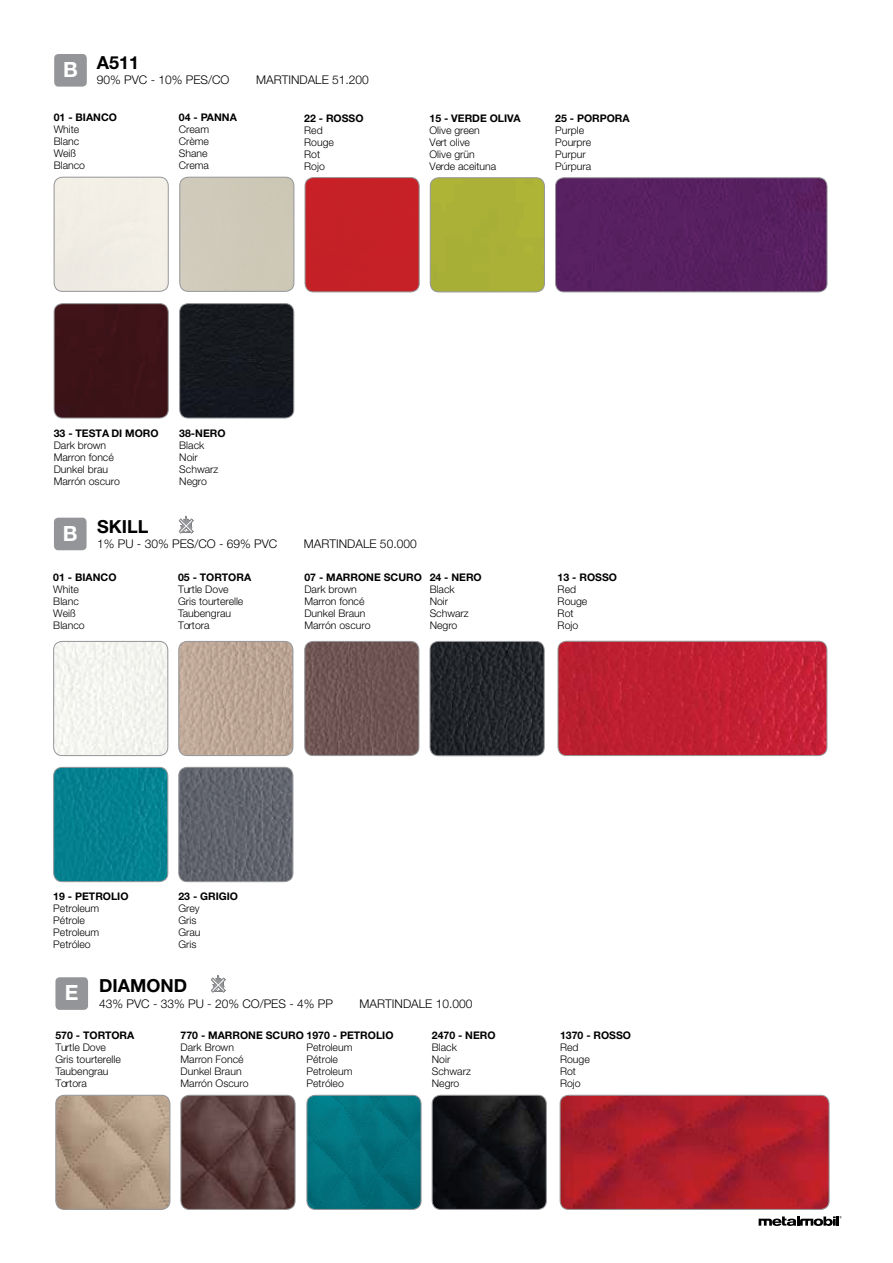
<style>
.page{position:relative;width:893px;height:1263px;background:#fff}
.page>*{position:absolute;margin:0;border:0;box-sizing:border-box;transform-origin:0 0}
.t1{font:700 21px "Helvetica Neue LT Std";color:#fff}
.t2{font:700 18px "Helvetica Neue LT Std";color:#000}
.t3{font:300 12px "Helvetica Neue LT Std";color:#000}
.t4{font:300 10.5px/12px "Helvetica Neue LT Std";color:#000}
.t5{font:700 10.5px "Helvetica Neue LT Std";color:#000}
</style>
<div class="page">
<div style="left:54px;top:54px;width:33px;height:33px;background:#949598;border-radius:4px"></div>
<div style="left:54px;top:177px;width:115px;height:115px;border:1px solid #949598;border-radius:9px"></div>
<div style="left:179px;top:177px;width:115px;height:115px;border:1px solid #949598;border-radius:9px"></div>
<div style="left:555px;top:178px;width:272px;height:114px;background:#582061"></div>
<div style="left:555px;top:177px;width:272px;height:115px;border:1px solid #949598;border-radius:9px"></div>
<div style="left:305px;top:178px;width:114px;height:114px;background:#c62127"></div>
<div style="left:305px;top:177px;width:114px;height:115px;border:1px solid #949598;border-radius:9px"></div>
<div style="left:54px;top:304px;width:114px;height:114px;background:#3d1317"></div>
<div style="left:54px;top:303px;width:115px;height:115px;border:1px solid #949598;border-radius:9px"></div>
<div style="left:180px;top:304px;width:114px;height:114px;background:#16191f"></div>
<div style="left:179px;top:303px;width:115px;height:115px;border:1px solid #949598;border-radius:9px"></div>
<div style="left:430px;top:178px;width:114px;height:114px;background:#aab136"></div>
<div style="left:430px;top:177px;width:115px;height:115px;border:1px solid #949598;border-radius:9px"></div>
<img style="left:54px;top:641px;width:114px;height:114px">
<div style="left:53px;top:641px;width:115px;height:115px;border:1px solid #949598;border-radius:9px"></div>
<img style="left:179px;top:641px;width:114px;height:114px">
<div style="left:178px;top:641px;width:115px;height:115px;border:1px solid #949598;border-radius:9px"></div>
<img style="left:179px;top:767px;width:114px;height:115px">
<div style="left:178px;top:767px;width:115px;height:115px;border:1px solid #949598;border-radius:9px"></div>
<img style="left:430px;top:641px;width:114px;height:115px">
<div style="left:430px;top:641px;width:114px;height:115px;border:1px solid #949598;border-radius:9px"></div>
<img style="left:305px;top:641px;width:114px;height:114px">
<div style="left:304px;top:641px;width:115px;height:115px;border:1px solid #949598;border-radius:9px"></div>
<img style="left:558px;top:641px;width:269px;height:114px">
<div style="left:558px;top:641px;width:269px;height:115px;border:1px solid #949598;border-radius:9px"></div>
<img style="left:54px;top:767px;width:114px;height:115px">
<div style="left:53px;top:767px;width:115px;height:115px;border:1px solid #949598;border-radius:9px"></div>
<div style="left:54px;top:518px;width:33px;height:32px;background:#949598;border-radius:4px"></div>
<svg style="left:179px;top:516px;width:15px;height:18px"></svg>
<svg style="left:759px;top:1216px;width:82px;height:10px"></svg>
<img style="left:56px;top:1095px;width:114px;height:114px">
<div style="left:55px;top:1095px;width:115px;height:115px;border:1px solid #949598;border-radius:9px"></div>
<img style="left:307px;top:1095px;width:114px;height:114px">
<div style="left:307px;top:1095px;width:114px;height:115px;border:1px solid #949598;border-radius:9px"></div>
<img style="left:181px;top:1095px;width:114px;height:114px">
<div style="left:181px;top:1095px;width:114px;height:115px;border:1px solid #949598;border-radius:9px"></div>
<img style="left:432px;top:1095px;width:114px;height:114px">
<div style="left:432px;top:1095px;width:115px;height:115px;border:1px solid #949598;border-radius:9px"></div>
<img style="left:560px;top:1095px;width:269px;height:114px">
<div style="left:560px;top:1095px;width:269px;height:115px;border:1px solid #949598;border-radius:9px"></div>
<div style="left:55px;top:977px;width:33px;height:33px;background:#949598;border-radius:4px"></div>
<svg style="left:211px;top:975px;width:15px;height:18px"></svg>
<h1 class="t1" style="left:63px;top:56px;width:16px">B</h1>
<h2 class="t2" style="left:97px;top:51px;width:44px">A511</h2>
<p class="t3" style="left:97px;top:73px;width:134px">90% PVC - 10% PES/CO</p>
<p class="t3" style="left:256px;top:73px;width:114px">MARTINDALE 51.200</p>
<p class="t5" style="left:54px;top:111px;width:65px">01 - BIANCO</p>
<p class="t4" style="left:54px;top:123px;width:33px">White<br>Blanc<br>Weiß<br>Blanco</p>
<p class="t5" style="left:179px;top:111px;width:59px">04 - PANNA</p>
<p class="t4" style="left:179px;top:123px;width:32px">Cream<br>Crème<br>Shane<br>Crema</p>
<p class="t5" style="left:304px;top:112px;width:61px">22 - ROSSO</p>
<p class="t4" style="left:304px;top:124px;width:31px">Red<br>Rouge<br>Rot<br>Rojo</p>
<p class="t5" style="left:429px;top:112px;width:93px">15 - VERDE OLIVA</p>
<p class="t4" style="left:429px;top:124px;width:68px">Olive green<br>Vert olive<br>Olive grün<br>Verde aceituna</p>
<p class="t5" style="left:555px;top:112px;width:76px">25 - PORPORA</p>
<p class="t4" style="left:555px;top:124px;width:38px">Purple<br>Pourpre<br>Purpur<br>Púrpura</p>
<p class="t5" style="left:54px;top:426px;width:106px">33 - TESTA DI MORO</p>
<p class="t4" style="left:54px;top:439px;width:68px">Dark brown<br>Marron foncé<br>Dunkel brau<br>Marrón oscuro</p>
<p class="t5" style="left:179px;top:426px;width:48px">38-NERO</p>
<p class="t4" style="left:179px;top:439px;width:41px">Black<br>Noir<br>Schwarz<br>Negro</p>
<h1 class="t1" style="left:63px;top:520px;width:16px">B</h1>
<h2 class="t2" style="left:97px;top:515px;width:53px">SKILL</h2>
<p class="t3" style="left:97px;top:536px;width:182px">1% PU - 30% PES/CO - 69% PVC</p>
<p class="t3" style="left:304px;top:536px;width:114px">MARTINDALE 50.000</p>
<p class="t5" style="left:53px;top:570px;width:65px">01 - BIANCO</p>
<p class="t4" style="left:53px;top:583px;width:33px">White<br>Blanc<br>Weiß<br>Blanco</p>
<p class="t5" style="left:178px;top:570px;width:75px">05 - TORTORA</p>
<p class="t4" style="left:178px;top:583px;width:67px">Turtle Dove<br>Gris tourterelle<br>Taubengrau<br>Tortora</p>
<p class="t5" style="left:304px;top:570px;width:119px">07 - MARRONE SCURO</p>
<p class="t4" style="left:304px;top:583px;width:68px">Dark brown<br>Marron foncé<br>Dunkel Braun<br>Marrón oscuro</p>
<p class="t5" style="left:430px;top:570px;width:54px">24 - NERO</p>
<p class="t4" style="left:430px;top:583px;width:41px">Black<br>Noir<br>Schwarz<br>Negro</p>
<p class="t5" style="left:558px;top:570px;width:61px">13 - ROSSO</p>
<p class="t4" style="left:558px;top:583px;width:31px">Red<br>Rouge<br>Rot<br>Rojo</p>
<p class="t5" style="left:53px;top:890px;width:77px">19 - PETROLIO</p>
<p class="t4" style="left:53px;top:902px;width:47px">Petroleum<br>Pétrole<br>Petroleum<br>Petróleo</p>
<p class="t5" style="left:178px;top:890px;width:61px">23 - GRIGIO</p>
<p class="t4" style="left:178px;top:902px;width:24px">Grey<br>Gris<br>Grau<br>Gris</p>
<h1 class="t1" style="left:65px;top:980px;width:15px">E</h1>
<h2 class="t2" style="left:99px;top:975px;width:89px">DIAMOND</h2>
<p class="t3" style="left:99px;top:996px;width:235px">43% PVC - 33% PU - 20% CO/PES - 4% PP</p>
<p class="t3" style="left:360px;top:996px;width:114px">MARTINDALE 10.000</p>
<p class="t5" style="left:181px;top:1029px;width:214px">770 - MARRONE SCURO 1970 - PETROLIO</p>
<p class="t4" style="left:181px;top:1041px;width:70px">Dark Brown<br>Marron Foncé<br>Dunkel Braun<br>Marrón Oscuro</p>
<p class="t5" style="left:55px;top:1029px;width:80px">570 - TORTORA</p>
<p class="t4" style="left:55px;top:1041px;width:67px">Turtle Dove<br>Gris tourterelle<br>Taubengrau<br>Tortora</p>
<p class="t4" style="left:307px;top:1041px;width:47px">Petroleum<br>Pétrole<br>Petroleum<br>Petróleo</p>
<p class="t5" style="left:432px;top:1029px;width:65px">2470 - NERO</p>
<p class="t4" style="left:432px;top:1041px;width:41px">Black<br>Noir<br>Schwarz<br>Negro</p>
<p class="t5" style="left:560px;top:1029px;width:73px">1370 - ROSSO</p>
<p class="t4" style="left:560px;top:1041px;width:31px">Red<br>Rouge<br>Rot<br>Rojo</p>
</div>
